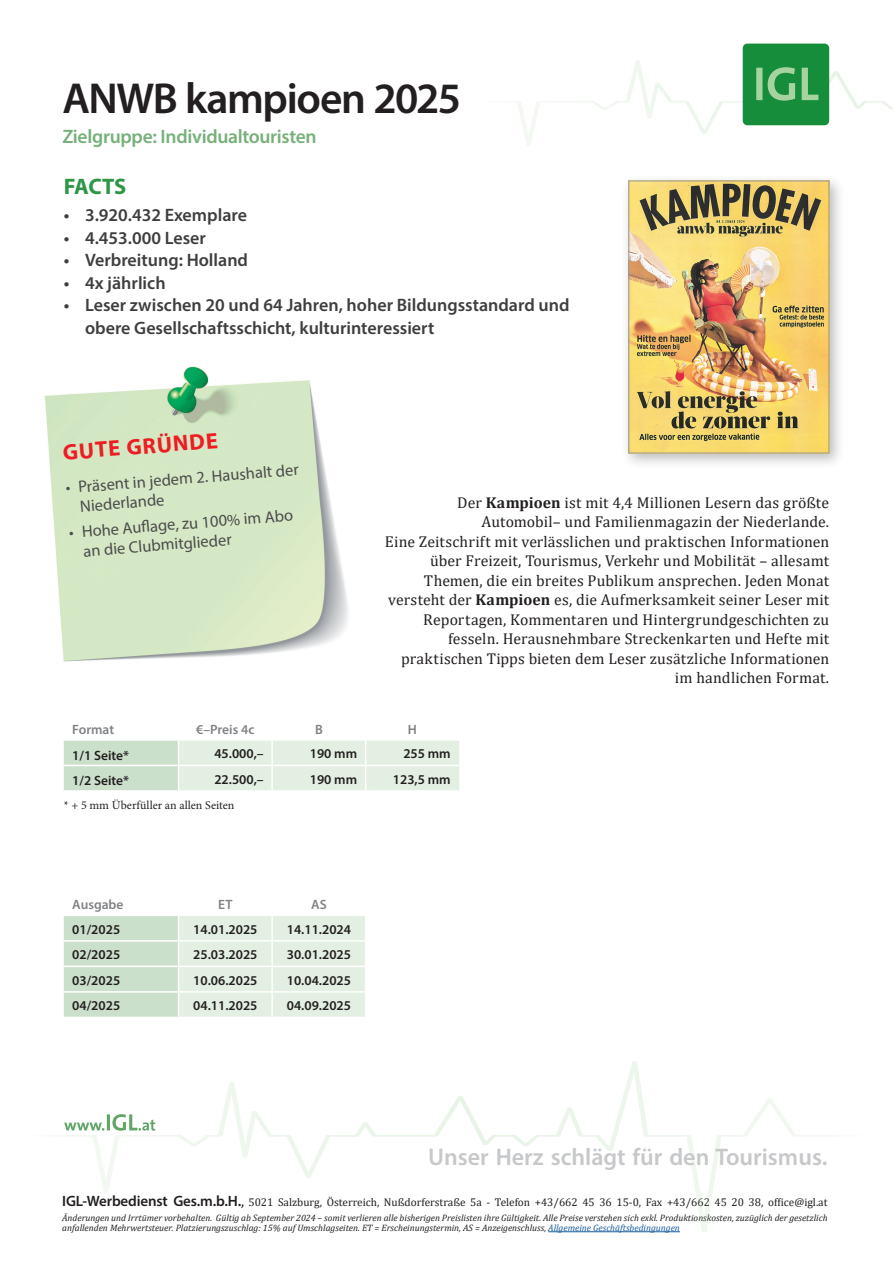
<style>
.page{position:relative;width:893px;height:1263px;background:#fff}
.page>*{position:absolute;margin:0;border:0;box-sizing:border-box;transform-origin:0 0}
.Head_schwarz{font:600 43.5px "Myriad Pro";letter-spacing:-.03em;color:#231f20}
.t1{font:600 24px "Myriad Pro";color:#c7c8ca}
.t2{font:700 22.5px "Myriad Pro";color:#ee1d23}
.Facts{font:700 22.5px "Myriad Pro";letter-spacing:-.015em;color:#2e9647}
.Subhead_grün{font:600 19.5px "Myriad Pro";letter-spacing:-.015em;color:#77b17a}
.t3{font:600 18px/22.5px "Myriad Pro";color:#3e3e3f}
.t4{font:16.5px/19px "Myriad Pro";color:#4b4c4d}
.Fließ{font:15.75px/19.5px "Cambria";letter-spacing:.005em;color:#231f20;text-align:right}
.t5{font:600 13.5px "Myriad Pro";color:#231f20}
.t6{font:600 13.5px "Myriad Pro";color:#808285}
.t7{font:12px "Minion Pro";color:#231f20}
.t8{font:11.25px "Cambria";color:#231f20}
.t9{font:italic 9.3px/10.5px "Cambria";color:#231f20}
.s1{font-weight:700}
.s2{font-family:"Myriad Pro";font-weight:600;font-size:15px}
.s3{font-size:15px}
.s4{color:#175d9e}
</style>
<div class="page">
<svg style="left:57px;top:1061px;width:779px;height:171px"></svg>
<div style="left:743px;top:44px;width:86px;height:81px;background:#168d3b;border-radius:5px"></div>
<svg style="left:510px;top:60px;width:383px;height:85px"></svg>
<img style="left:44px;top:366px;width:304px;height:296px">
<div style="left:621px;top:173px;width:224px;height:296px;background:#231f20;opacity:.3"></div>
<img style="left:631px;top:183px;width:196px;height:268px">
<div style="left:629px;top:181px;width:200px;height:272px;border:1px solid #939598"></div>
<svg style="left:64px;top:916px;width:301px;height:101px;background:#dbeadb"></svg>
<svg style="left:64px;top:740px;width:395px;height:50px;background:#deebdd"></svg>
<p class="Head_schwarz" style="left:62px;top:71px;width:400px">ANWB kampioen 2025</p>
<p class="Subhead_grün" style="left:62px;top:124px;width:256px">Zielgruppe: Individualtouristen</p>
<p class="Facts" style="left:64px;top:172px;width:64px">FACTS</p>
<p class="t3" style="left:64px;top:204px;width:185px">• 3.920.432 Exemplare</p>
<p class="t3" style="left:64px;top:226px;width:144px">• 4.453.000 Leser</p>
<p class="t3" style="left:64px;top:249px;width:186px">• Verbreitung: Holland</p>
<p class="t3" style="left:64px;top:271px;width:103px">• 4x jährlich</p>
<p class="t3" style="left:85px;top:294px;width:486px;text-indent:-21px">• Leser zwischen 20 und 64 Jahren, hoher Bildungsstandard und obere Gesellschaftsschicht, kulturinteressiert</p>
<p class="t2" style="left:62px;top:438px;width:157px;rotate:-5deg">GUTE GRÜNDE</p>
<p class="t4" style="left:77px;top:478px;width:223px;text-indent:-13px;rotate:-5deg">• Präsent in jedem 2. Haushalt der<br>Niederlande</p>
<p class="t4" style="left:81px;top:522px;width:213px;text-indent:-13px;rotate:-5deg">• Hohe Aufl age, zu 100% im Abo an die Clubmitglieder</p>
<p class="Fließ" style="left:457px;top:492px;width:373px">Der <span class="s1">Kampioen</span> ist mit 4,4 Millionen Lesern das größte</p>
<p class="Fließ" style="left:482px;top:512px;width:349px">Automobil– und Familienmagazin der Niederlande.</p>
<p class="Fließ" style="left:385px;top:531px;width:446px">Eine Zeitschrift mit verlässlichen und praktischen Informationen über Freizeit, Tourismus, Verkehr und Mobilität – allesamt</p>
<p class="Fließ" style="left:424px;top:570px;width:407px">Themen, die ein breites Publikum ansprechen. Jeden Monat</p>
<p class="Fließ" style="left:388px;top:590px;width:442px">versteht der <span class="s1">Kampioen</span> es, die Aufmerksamkeit seiner Leser mit</p>
<p class="Fließ" style="left:423px;top:609px;width:407px">Reportagen, Kommentaren und Hintergrundgeschichten zu</p>
<p class="Fließ" style="left:448px;top:629px;width:383px">fesseln. Herausnehmbare Streckenkarten und Hefte mit</p>
<p class="Fließ" style="left:401px;top:648px;width:430px">praktischen Tipps bieten dem Leser zusätzliche Informationen im handlichen Format.</p>
<p class="t6" style="left:72px;top:721px;width:43px">Format</p>
<p class="t6" style="left:196px;top:721px;width:60px">€–Preis 4c</p>
<p class="t6" style="left:315px;top:721px;width:9px">B</p>
<p class="t6" style="left:408px;top:721px;width:11px">H</p>
<p class="t5" style="left:72px;top:746px;width:58px">1/1 Seite*</p>
<p class="t5" style="left:214px;top:745px;width:51px">45.000,–</p>
<p class="t5" style="left:310px;top:745px;width:49px">190 mm</p>
<p class="t5" style="left:403px;top:745px;width:49px">255 mm</p>
<p class="t5" style="left:72px;top:772px;width:58px">1/2 Seite*</p>
<p class="t5" style="left:214px;top:771px;width:51px">22.500,–</p>
<p class="t5" style="left:310px;top:771px;width:49px">190 mm</p>
<p class="t5" style="left:393px;top:771px;width:59px">123,5 mm</p>
<p class="t7" style="left:64px;top:798px;width:172px">* + 5 mm Überfüller an allen Seiten</p>
<p class="t6" style="left:72px;top:896px;width:53px">Ausgabe</p>
<p class="t6" style="left:218px;top:896px;width:16px">ET</p>
<p class="t6" style="left:311px;top:896px;width:17px">AS</p>
<p class="t5" style="left:72px;top:920px;width:49px">01/2025</p>
<p class="t5" style="left:193px;top:920px;width:66px">14.01.2025</p>
<p class="t5" style="left:287px;top:920px;width:66px">14.11.2024</p>
<p class="t5" style="left:72px;top:946px;width:49px">02/2025</p>
<p class="t5" style="left:193px;top:946px;width:66px">25.03.2025</p>
<p class="t5" style="left:287px;top:946px;width:66px">30.01.2025</p>
<p class="t5" style="left:72px;top:971px;width:49px">03/2025</p>
<p class="t5" style="left:193px;top:971px;width:66px">10.06.2025</p>
<p class="t5" style="left:287px;top:971px;width:66px">10.04.2025</p>
<p class="t5" style="left:72px;top:997px;width:49px">04/2025</p>
<p class="t5" style="left:193px;top:997px;width:66px">04.11.2025</p>
<p class="t5" style="left:287px;top:997px;width:66px">04.09.2025</p>
<h2 class="t1" style="left:428px;top:1141px;width:401px">Unser Herz schlägt für den Tourismus.</h2>
<p class="t8" style="left:62px;top:1195px;width:767px"><span class="s2">IGL-Werbedienst Ges.m.b.H.</span><span class="s3">,</span> 5021 Salzburg, Österreich, Nußdorferstraße 5a - Telefon +43/662 45 36 15-0, Fax +43/662 45 20 38, office@igl.at</p>
<p class="t9" style="left:62px;top:1212px;width:767px">Änderungen und Irrtümer vorbehalten. Gültig ab September 2024 – somit verlieren alle bisherigen Preislisten ihre Gültigkeit. Alle Preise verstehen sich exkl. Produktionskosten, zuzüglich der gesetzlich anfallenden Mehrwertsteuer. Platzierungszuschlag: 15% auf Umschlagseiten. ET = Erscheinungstermin, AS = Anzeigenschluss, <span class="s4">Allgemeine Geschäftsbedingungen</span></p>
</div>
